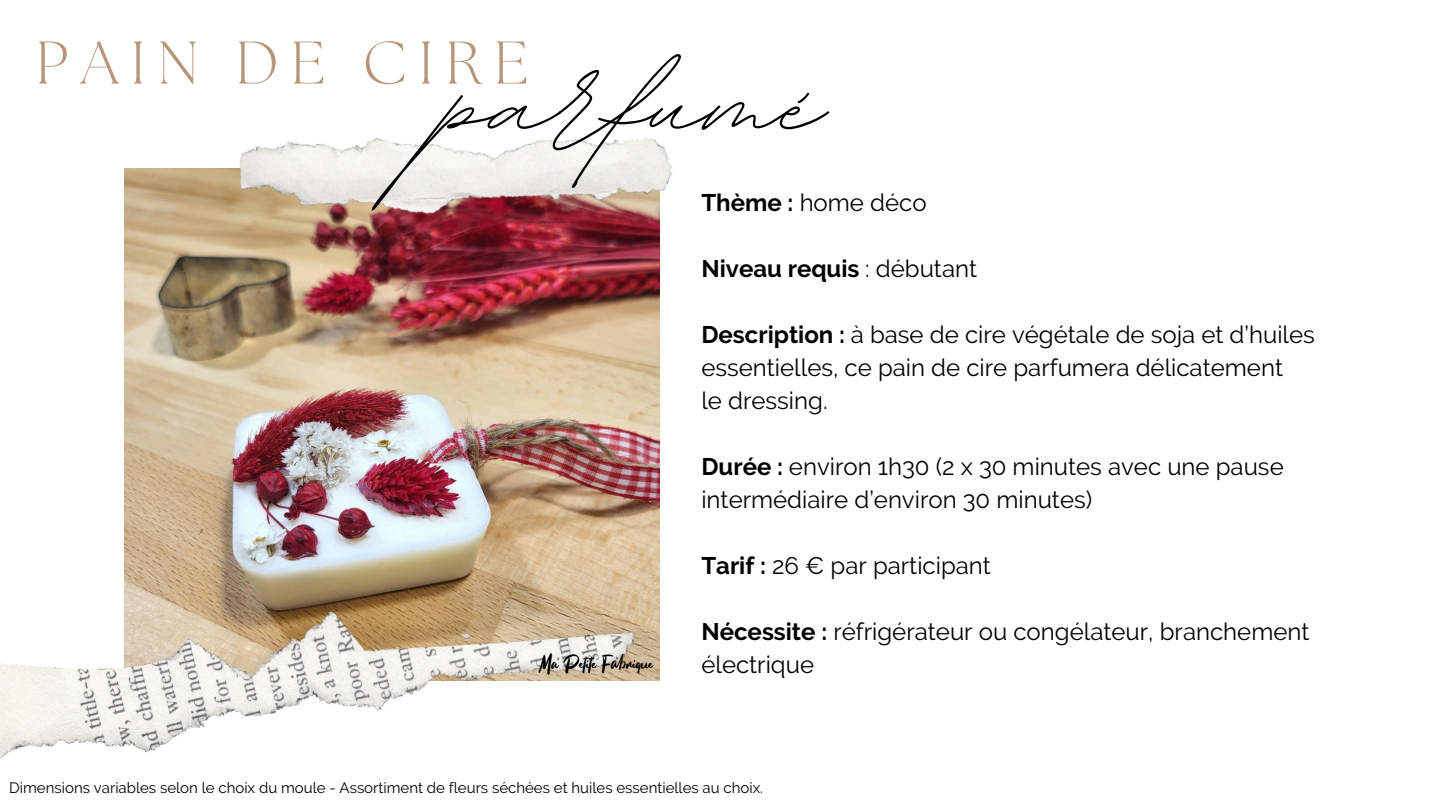
<style>
.page{position:relative;width:1440px;height:810px;background:#fff}
.page>*{position:absolute;margin:0;border:0;box-sizing:border-box;transform-origin:0 0}
.t1{font:200px "BD Script";color:#000}
.t2{font:300 60px "The Seasons";letter-spacing:.2em;color:#b6967a}
.t3{font:24px/33px "Raleway";color:#000}
.t4{font:700 24px "Raleway";color:#000}
.t5{font:15px "Raleway";color:#000}
.s1{font-weight:700}
.s2{font-weight:400}
</style>
<div class="page">
<img style="left:125px;top:169px;width:534px;height:511px">
<img style="left:232px;top:137px;width:441px;height:164px">
<img style="left:0;top:612px;width:634px;height:146px">
<img style="left:533px;top:649px;width:127px;height:30px">
<h2 class="t2" style="left:36px;top:24px;width:495px">PAIN DE CIRE</h2>
<h1 class="t1" style="left:444px;top:-57px;width:381px">parfumé</h1>
<p class="t3" style="left:701px;top:186px;width:227px"><span class="s1">Thème :</span> home déco</p>
<p class="t4" style="left:701px;top:255px;width:277px">Niveau requis <span class="s2">: débutant</span></p>
<p class="t3" style="left:701px;top:318px;width:615px"><span class="s1">Description :</span> à base de cire végétale de soja et d’huiles essentielles, ce pain de cire parfumera délicatement<br>le dressing.</p>
<p class="t3" style="left:701px;top:450px;width:584px"><span class="s1">Durée :</span> environ 1h30 (2 x 30 minutes avec une pause intermédiaire d’environ 30 minutes)</p>
<p class="t3" style="left:701px;top:549px;width:291px"><span class="s1">Tarif :</span> 26 € par participant</p>
<p class="t3" style="left:701px;top:615px;width:610px"><span class="s1">Nécessite :</span> réfrigérateur ou congélateur, branchement électrique</p>
<p class="t5" style="left:9px;top:779px;width:755px">Dimensions variables selon le choix du moule - Assortiment de fleurs séchées et huiles essentielles au choix.</p>
</div>
